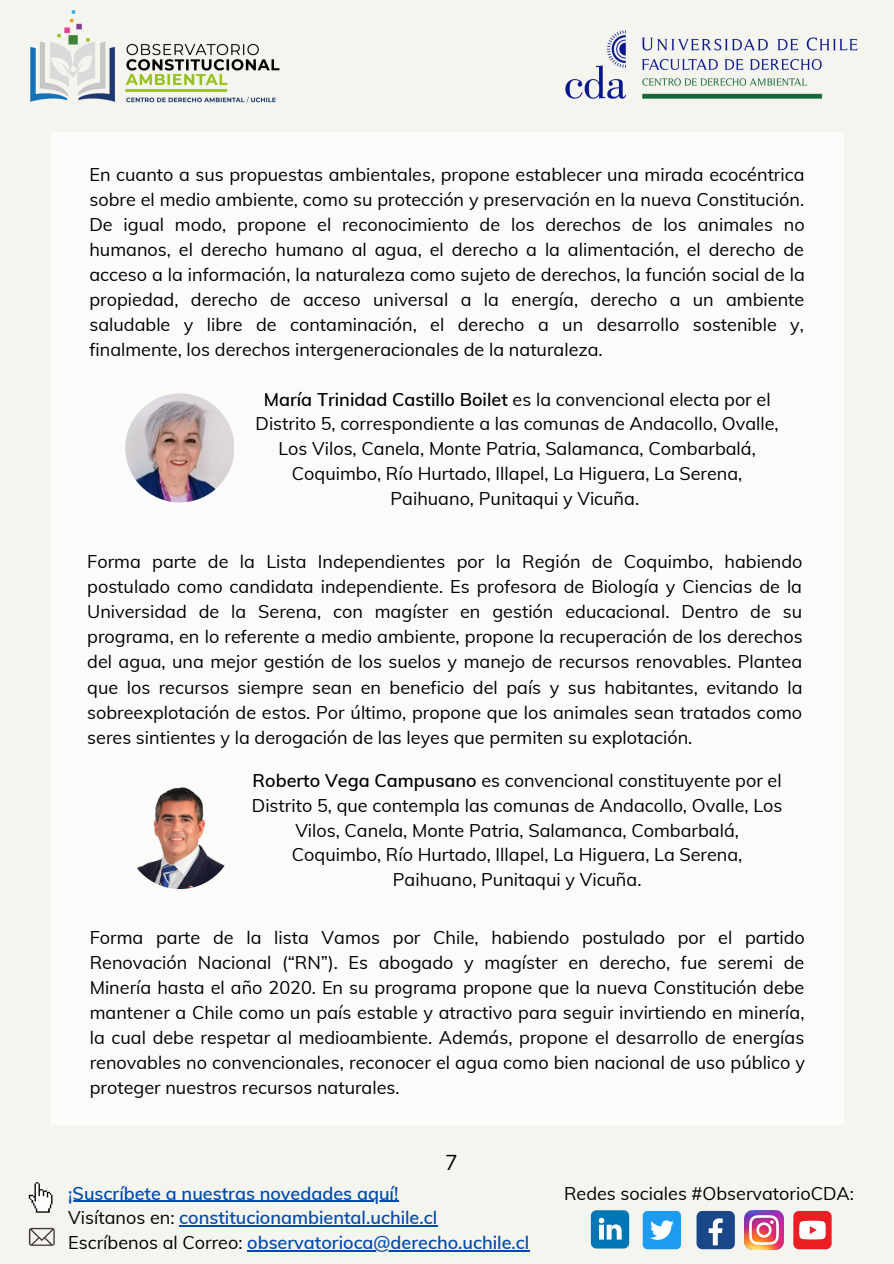
<style>
.page{position:relative;width:894px;height:1264px;background:#fff}
.page>*{position:absolute;margin:0;border:0;box-sizing:border-box;transform-origin:0 0}
.t1{font:21px "Muli";color:#000}
.t2{font:18px/25px "Muli";color:#000;text-align:justify}
.t3{font:600 18px "Muli";color:#004aad}
.s1{font-weight:600}
.s2{font-weight:400;color:#000}
</style>
<div class="page">
<div style="left:0;top:0;width:893px;height:1263px;background:#f5f5ef"></div>
<img style="left:30px;top:10px;width:250px;height:93px">
<img style="left:565px;top:30px;width:293px;height:69px">
<svg style="left:590px;top:1210px;width:39px;height:38px"></svg>
<img style="left:744px;top:1210px;width:39px;height:39px">
<div style="left:642px;top:1210px;width:38px;height:39px;background:#1d9bf0;border-radius:5px"></div>
<svg style="left:650px;top:1220px;width:23px;height:19px"></svg>
<svg style="left:793px;top:1210px;width:38px;height:39px"></svg>
<div style="left:696px;top:1210px;width:38px;height:39px;background:#1a4789;border-radius:6px"></div>
<svg style="left:708px;top:1218px;width:14px;height:27px"></svg>
<svg style="left:29px;top:1182px;width:23px;height:30px"></svg>
<svg style="left:29px;top:1227px;width:26px;height:18px"></svg>
<div style="left:51px;top:132px;width:792px;height:992px;background:#fff"></div>
<img style="left:125px;top:393px;width:109px;height:109px;border-radius:50%">
<img style="left:125px;top:780px;width:109px;height:109px;border-radius:50%">
<hr style="left:68px;top:1200px;width:330px;height:1px;background:#004aad">
<hr style="left:179px;top:1225px;width:258px;height:1px;background:#004aad">
<hr style="left:247px;top:1250px;width:282px;height:1px;background:#004aad">
<p class="t2" style="left:89px;top:161px;width:716px">En cuanto a sus propuestas ambientales, propone establecer una mirada ecocéntrica sobre el medio ambiente, como su protección y preservación en la nueva Constitución.<br>De igual modo, propone el reconocimiento de los derechos de los animales no humanos, el derecho humano al agua, el derecho a la alimentación, el derecho de acceso a la información, la naturaleza como sujeto de derechos, la función social de la propiedad, derecho de acceso universal a la energía, derecho a un ambiente saludable y libre de contaminación, el derecho a un desarrollo sostenible y, finalmente, los derechos intergeneracionales de la naturaleza.</p>
<p class="t2" style="left:255px;top:386px;width:524px;text-align:center"><span class="s1">María Trinidad Castillo Boilet</span> es la convencional electa por el Distrito 5, correspondiente a las comunas de Andacollo, Ovalle, Los Vilos, Canela, Monte Patria, Salamanca, Combarbalá, Coquimbo, Río Hurtado, Illapel, La Higuera, La Serena, Paihuano, Punitaqui y Vicuña.</p>
<p class="t2" style="left:87px;top:549px;width:716px">Forma parte de la Lista Independientes por la Región de Coquimbo, habiendo postulado como candidata independiente. Es profesora de Biología y Ciencias de la Universidad de la Serena, con magíster en gestión educacional. Dentro de su programa, en lo referente a medio ambiente, propone la recuperación de los derechos del agua, una mejor gestión de los suelos y manejo de recursos renovables. Plantea que los recursos siempre sean en beneficio del país y sus habitantes, evitando la sobreexplotación de estos. Por último, propone que los animales sean tratados como seres sintientes y la derogación de las leyes que permiten su explotación.</p>
<p class="t2" style="left:252px;top:768px;width:532px;text-align:center"><span class="s1">Roberto Vega Campusano</span> es convencional constituyente por el Distrito 5, que contempla las comunas de Andacollo, Ovalle, Los Vilos, Canela, Monte Patria, Salamanca, Combarbalá, Coquimbo, Río Hurtado, Illapel, La Higuera, La Serena, Paihuano, Punitaqui y Vicuña.</p>
<p class="t2" style="left:90px;top:924px;width:716px">Forma parte de la lista Vamos por Chile, habiendo postulado por el partido Renovación Nacional (“RN”). Es abogado y magíster en derecho, fue seremi de Minería hasta el año 2020. En su programa propone que la nueva Constitución debe mantener a Chile como un país estable y atractivo para seguir invirtiendo en minería, la cual debe respetar al medioambiente. Además, propone el desarrollo de energías renovables no convencionales, reconocer el agua como bien nacional de uso público y proteger nuestros recursos naturales.</p>
<p class="t1" style="left:445px;top:1149px;width:14px">7</p>
<p class="t3" style="left:68px;top:1181px;width:331px">¡Suscríbete a nuestras novedades aquí!</p>
<p class="t3" style="left:68px;top:1206px;width:370px"><span class="s2">Visítanos en:</span> constitucionambiental.uchile.cl</p>
<p class="t3" style="left:68px;top:1230px;width:462px"><span class="s2">Escríbenos al Correo:</span> observatorioca@derecho.uchile.cl</p>
<p class="t2" style="left:564px;top:1180px;width:291px">Redes sociales #ObservatorioCDA:</p>
</div>
